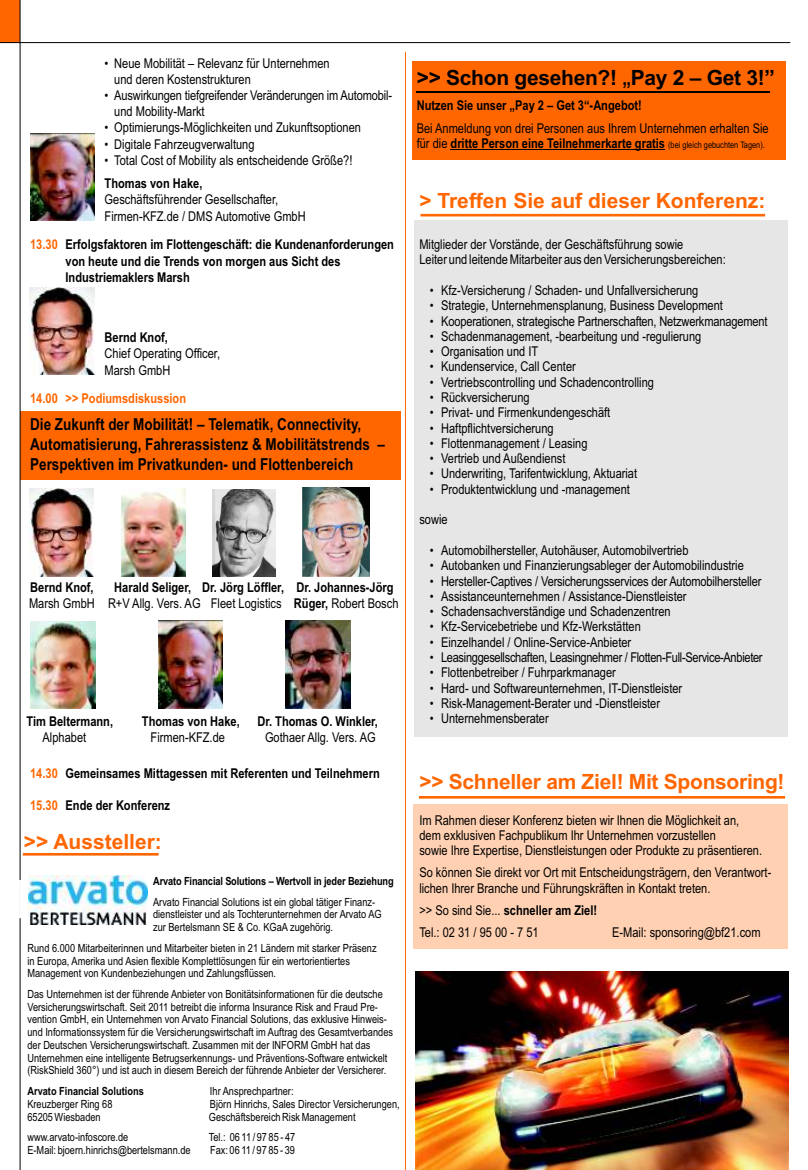
<style>
.page{position:relative;width:808px;height:1170px;background:#fff}
.page>*{position:absolute;margin:0;border:0;box-sizing:border-box;transform-origin:0 0}
.t1{font:700 21px "Arial";color:#f60}
.t2{font:700 21px "Arial";letter-spacing:-.015em;color:#000}
.t3{font:700 16.5px/19.8px "Arial Narrow";color:#000}
.t4{font:13.5px/15.3px "Arial Narrow";color:#000}
.t5{font:700 13.5px/16.2px "Arial Narrow";color:#000}
.t6{font:13.5px "Arial Narrow";letter-spacing:-.025em;color:#000}
.t7{font:700 13.5px "Arial Narrow";color:#f60}
.t8{font:11.25px/12.8px "Arial Narrow";color:#000}
.t9{font:700 11.25px "Arial Narrow";color:#000}
.s1{font-weight:400}
.s2{font-family:"Arial Narrow"}
.s3{font-weight:700}
.s4{font-size:9px}
</style>
<div class="page">
<div style="left:0;top:0;width:20px;height:43px;background:#f60"></div>
<div style="left:20px;top:411px;width:380px;height:68px;background:#f60"></div>
<hr style="left:405px;top:52px;width:1px;height:1117px;background:#f60">
<hr style="left:0;top:42px;width:790px;height:1px;background:#000">
<div style="left:414px;top:220px;width:373px;height:516px;background:#e6e6e6"></div>
<div style="left:421px;top:214px;width:344px;height:2px;background:#f60;border:1px solid #f60"></div>
<div style="left:412px;top:61px;width:373px;height:98px;background:#f60"></div>
<hr style="left:451px;top:149px;width:214px;height:1px;background:#000">
<hr style="left:416px;top:91px;width:354px;height:2px;background:#000">
<hr style="left:419px;top:796px;width:366px;height:2px;background:#f60">
<img style="left:415px;top:971px;width:373px;height:198px">
<hr style="left:20px;top:0;width:1px;height:1169px;background:#000">
<img style="left:158px;top:621px;width:64px;height:87px">
<img style="left:30px;top:621px;width:66px;height:87px">
<img style="left:213px;top:489px;width:63px;height:87px">
<img style="left:121px;top:488px;width:64px;height:88px">
<img style="left:285px;top:620px;width:65px;height:88px">
<img style="left:303px;top:488px;width:66px;height:88px">
<img style="left:30px;top:134px;width:65px;height:87px">
<hr style="left:23px;top:853px;width:135px;height:2px;background:#f60">
<svg style="left:20px;top:880px;width:9px;height:37px"></svg>
<img style="left:29px;top:875px;width:118px;height:49px">
<img style="left:30px;top:287px;width:64px;height:88px">
<img style="left:30px;top:489px;width:64px;height:87px">
<p class="t7" style="left:30px;top:239px;width:29px">13.30</p>
<p class="t4" style="left:114px;top:56px;width:217px;line-height:16.2px;text-indent:-10px">• Neue Mobilität – Relevanz für Unternehmen und deren Kostenstrukturen</p>
<p class="t4" style="left:114px;top:88px;width:279px;line-height:16.2px;text-indent:-10px">• Auswirkungen tiefgreifender Veränderungen im Automobil&shy;und Mobility-Markt</p>
<p class="t4" style="left:105px;top:121px;width:258px">• Optimierungs-Möglichkeiten und Zukunftsoptionen</p>
<p class="t4" style="left:105px;top:137px;width:151px">• Digitale Fahrzeugverwaltung</p>
<p class="t4" style="left:105px;top:154px;width:249px">• Total Cost of Mobility als entscheidende Größe?!</p>
<p class="t5" style="left:105px;top:176px;width:99px">Thomas von Hake,</p>
<p class="t4" style="left:105px;top:193px;width:203px;line-height:16.2px">Geschäftsführender Gesellschafter,<br>Firmen-KFZ.de / DMS Automotive GmbH</p>
<p class="t5" style="left:66px;top:238px;width:330px">Erfolgsfaktoren im Flottengeschäft: die Kundenanforderungen von heute und die Trends von morgen aus Sicht des<br>Industriemaklers Marsh</p>
<p class="t5" style="left:105px;top:330px;width:65px">Bernd Knof,</p>
<p class="t4" style="left:105px;top:347px;width:117px;line-height:16.2px">Chief Operating Officer,<br>Marsh GmbH</p>
<p class="t7" style="left:30px;top:393px;width:157px">14.00 &gt;&gt; Podiumsdiskussion</p>
<p class="t3" style="left:30px;top:416px;width:356px">Die Zukunft der Mobilität! – Telematik, Connectivity,<br>Automatisierung, Fahrerassistenz &amp; Mobilitätstrends –<br>Perspektiven im Privatkunden- und Flottenbereich</p>
<p class="t5" style="left:29px;top:580px;width:371px;text-indent:85px">Harald Seliger, Dr. Jörg Löffler, Dr. Johannes-Jörg<br><span class="s1">Marsh GmbH R+V Allg. Vers. AG Fleet Logistics</span> Rüger, <span class="s1">Robert Bosch</span></p>
<p class="t5" style="left:30px;top:580px;width:65px">Bernd Knof,</p>
<p class="t5" style="left:27px;top:714px;width:88px">Tim Beltermann,</p>
<p class="t5" style="left:142px;top:714px;width:99px">Thomas von Hake,</p>
<p class="t5" style="left:257px;top:714px;width:122px">Dr. Thomas O. Winkler,</p>
<p class="t4" style="left:43px;top:730px;width:45px">Alphabet</p>
<p class="t4" style="left:151px;top:730px;width:76px">Firmen-KFZ.de</p>
<p class="t4" style="left:265px;top:730px;width:112px">Gothaer Allg. Vers. AG</p>
<p class="t7" style="left:30px;top:768px;width:29px">14.30</p>
<p class="t7" style="left:30px;top:800px;width:29px">15.30</p>
<p class="t5" style="left:66px;top:766px;width:316px">Gemeinsames Mittagessen mit Referenten und Teilnehmern</p>
<p class="t5" style="left:66px;top:798px;width:106px">Ende der Konferenz</p>
<h1 class="t1" style="left:24px;top:834px;width:140px">&gt;&gt; Aussteller:</h1>
<p class="t9" style="left:153px;top:876px;width:242px">Arvato Financial Solutions – Wertvoll in jeder Beziehung</p>
<p class="t8" style="left:153px;top:896px;width:230px">Arvato Financial Solutions ist ein global tätiger Finanz&shy;dienstleister und als Tochterunternehmen der Arvato AG zur Bertelsmann SE &amp; Co. KGaA zugehörig.</p>
<p class="t8" style="left:27px;top:942px;width:351px">Rund 6.000 Mitarbeiterinnen und Mitarbeiter bieten in 21 Ländern mit starker Präsenz in Europa, Amerika und Asien flexible Komplettlösungen für ein wertorientiertes<br>Management von Kundenbeziehungen und Zahlungsflüssen.</p>
<p class="t8" style="left:27px;top:988px;width:367px">Das Unternehmen ist der führende Anbieter von Bonitätsinformationen für die deutsche Versicherungswirtschaft. Seit 2011 betreibt die informa Insurance Risk and Fraud Pre&shy;vention GmbH, ein Unternehmen von Arvato Financial Solutions, das exklusive Hinweis&shy;und Informationssystem für die Versicherungswirtschaft im Auftrag des Gesamtverbandes der Deutschen Versicherungswirtschaft. Zusammen mit der INFORM GmbH hat das Unternehmen eine intelligente Betrugserkennungs- und Präventions-Software entwickelt (RiskShield 360°) und ist auch in diesem Bereich der führende Anbieter der Versicherer.</p>
<p class="t9" style="left:27px;top:1086px;width:118px">Arvato Financial Solutions</p>
<p class="t8" style="left:210px;top:1085px;width:85px">Ihr Ansprechpartner:</p>
<p class="t8" style="left:27px;top:1098px;width:87px">Kreuzberger Ring 68</p>
<p class="t8" style="left:210px;top:1098px;width:191px">Björn Hinrichs, Sales Director Versicherungen,</p>
<p class="t8" style="left:27px;top:1107px;width:102px;line-height:20.7px">65205 Wiesbaden www.arvato-infoscore.de</p>
<p class="t8" style="left:209px;top:1111px;width:148px">Geschäftsbereich Risk Management</p>
<p class="t8" style="left:209px;top:1131px;width:88px">Tel.: 06 11 / 97 85 - 47</p>
<p class="t8" style="left:27px;top:1144px;width:165px">E-Mail: bjoern.hinrichs@bertelsmann.de</p>
<p class="t8" style="left:210px;top:1144px;width:86px">Fax: 06 11 / 97 85 - 39</p>
<h1 class="t2" style="left:417px;top:69px;width:360px">&gt;&gt; Schon gesehen?! <span class="s2">„</span>Pay 2 – Get 3!”</h1>
<p class="t5" style="left:417px;top:99px;width:227px">Nutzen Sie unser „Pay 2 – Get 3“-Angebot!</p>
<p class="t4" style="left:417px;top:121px;width:353px">Bei Anmeldung von drei Personen aus Ihrem Unternehmen erhalten Sie für die <span class="s3">dritte Person eine Teilnehmerkarte gratis</span> <span class="s4">(bei gleich gebuchten Tagen).</span></p>
<h1 class="t1" style="left:419px;top:193px;width:348px">&gt; Treffen Sie auf dieser Konferenz:</h1>
<p class="t4" style="left:419px;top:238px;width:308px">Mitglieder der Vorstände, der Geschäftsführung sowie<br>Leiter und leitende Mitarbeiter aus den Versicherungsbereichen:</p>
<p class="t4" style="left:430px;top:284px;width:270px">• Kfz-Versicherung / Schaden- und Unfallversicherung</p>
<p class="t4" style="left:430px;top:299px;width:295px">• Strategie, Unternehmensplanung, Business Development</p>
<p class="t4" style="left:430px;top:314px;width:339px">• Kooperationen, strategische Partnerschaften, Netzwerkmanagement</p>
<p class="t4" style="left:430px;top:329px;width:273px">• Schadenmanagement, -bearbeitung und -regulierung</p>
<p class="t4" style="left:430px;top:345px;width:110px">• Organisation und IT</p>
<p class="t4" style="left:430px;top:360px;width:148px">• Kundenservice, Call Center</p>
<p class="t4" style="left:430px;top:375px;width:226px">• Vertriebscontrolling und Schadencontrolling</p>
<p class="t4" style="left:430px;top:391px;width:101px">• Rückversicherung</p>
<p class="t4" style="left:430px;top:406px;width:182px">• Privat- und Firmenkundengeschäft</p>
<p class="t4" style="left:430px;top:421px;width:125px">• Haftpflichtversicherung</p>
<p class="t4" style="left:430px;top:436px;width:159px">• Flottenmanagement / Leasing</p>
<p class="t4" style="left:430px;top:452px;width:137px">• Vertrieb und Außendienst</p>
<p class="t4" style="left:430px;top:467px;width:209px">• Underwriting, Tarifentwicklung, Aktuariat</p>
<p class="t4" style="left:430px;top:482px;width:202px">• Produktentwicklung und -management</p>
<p class="t4" style="left:419px;top:513px;width:30px">sowie</p>
<p class="t4" style="left:430px;top:543px;width:260px">• Automobilhersteller, Autohäuser, Automobilvertrieb</p>
<p class="t4" style="left:430px;top:559px;width:316px">• Autobanken und Finanzierungsableger der Automobilindustrie</p>
<p class="t4" style="left:430px;top:574px;width:333px">• Hersteller-Captives / Versicherungsservices der Automobilhersteller</p>
<p class="t4" style="left:430px;top:589px;width:258px">• Assistanceunternehmen / Assistance-Dienstleister</p>
<p class="t4" style="left:430px;top:605px;width:242px">• Schadensachverständige und Schadenzentren</p>
<p class="t4" style="left:430px;top:620px;width:213px">• Kfz-Servicebetriebe und Kfz-Werkstätten</p>
<p class="t4" style="left:430px;top:635px;width:203px">• Einzelhandel / Online-Service-Anbieter</p>
<p class="t6" style="left:430px;top:652px;width:334px">• Leasinggesellschaften, Leasingnehmer / Flotten-Full-Service-Anbieter</p>
<p class="t4" style="left:430px;top:666px;width:188px">• Flottenbetreiber / Fuhrparkmanager</p>
<p class="t4" style="left:430px;top:681px;width:254px">• Hard- und Softwareunternehmen, IT-Dienstleister</p>
<p class="t4" style="left:430px;top:696px;width:232px">• Risk-Management-Berater und -Dienstleister</p>
<p class="t4" style="left:430px;top:712px;width:121px">• Unternehmensberater</p>
<h1 class="t1" style="left:419px;top:774px;width:367px">&gt;&gt; Schneller am Ziel! Mit Sponsoring!</h1>
<p class="t4" style="left:419px;top:813px;width:344px">Im Rahmen dieser Konferenz bieten wir Ihnen die Möglichkeit an, dem exklusiven Fachpublikum Ihr Unternehmen vorzustellen<br>sowie Ihre Expertise, Dienstleistungen oder Produkte zu präsentieren.</p>
<p class="t4" style="left:419px;top:866px;width:353px">So können Sie direkt vor Ort mit Entscheidungsträgern, den Verantwort&shy;lichen Ihrer Branche und Führungskräften in Kontakt treten.</p>
<p class="t4" style="left:419px;top:900px;width:179px;line-height:22px">&gt;&gt; So sind Sie... <span class="s3">schneller am Ziel!<br></span>Tel.: 02 31 / 95 00 - 7 51</p>
<p class="t4" style="left:612px;top:925px;width:150px">E-Mail: sponsoring@bf21.com</p>
</div>
